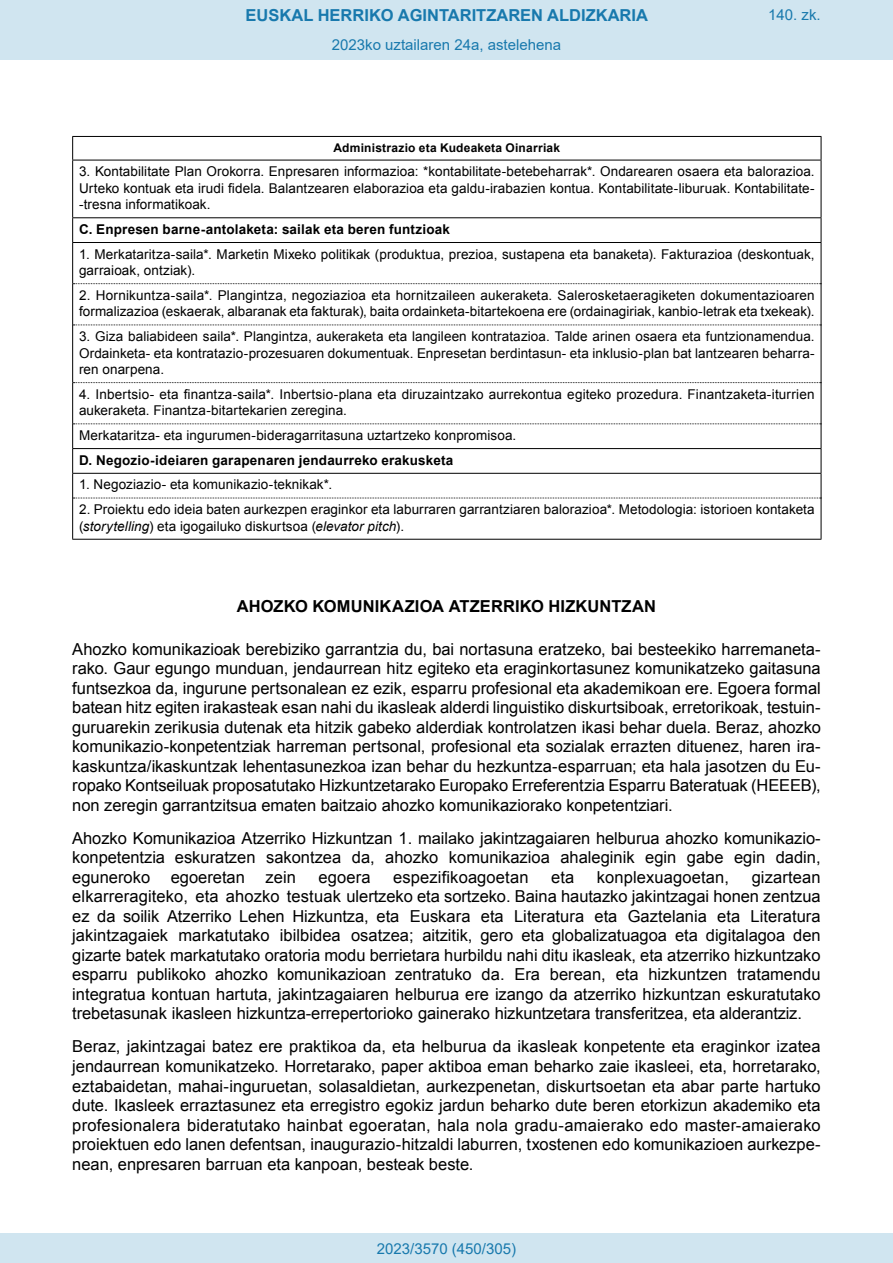
<style>
.page{position:relative;width:893px;height:1263px;background:#fff}
.page>*{position:absolute;margin:0;border:0;box-sizing:border-box;transform-origin:0 0}
.t1{font:16.5px/19.5px "Arial";letter-spacing:-.005em;color:#000;text-align:justify}
.t2{font:700 16.5px "Arial";letter-spacing:.005em;color:#000}
.t3{font:700 16.5px "Arial";color:#1879ad}
.Paginacion_Centro{font:15px "Arial";color:#1879ad}
.t4{font:13.5px/16.5px "Arial";letter-spacing:.005em;color:#000}
.t5{font:700 13.5px "Arial";letter-spacing:.015em;color:#000}
.t6{font:700 12px "Arial";letter-spacing:.02em;color:#000}
.s1{font-weight:700}
.s2{font-style:italic}
</style>
<div class="page">
<hr style="left:72px;top:160px;width:749px;height:1px;background:#000">
<svg style="left:73px;top:283px;width:748px;height:1px"></svg>
<svg style="left:73px;top:325px;width:748px;height:1px"></svg>
<svg style="left:73px;top:382px;width:748px;height:1px"></svg>
<hr style="left:72px;top:217px;width:749px;height:1px;background:#000">
<hr style="left:72px;top:242px;width:749px;height:1px;background:#000">
<hr style="left:72px;top:136px;width:749px;height:1px;background:#000">
<svg style="left:72px;top:137px;width:1px;height:23px"></svg>
<svg style="left:821px;top:137px;width:1px;height:23px"></svg>
<hr style="left:72px;top:160px;width:1px;height:57px;background:#000">
<hr style="left:821px;top:160px;width:1px;height:57px;background:#000">
<svg style="left:72px;top:218px;width:1px;height:24px"></svg>
<svg style="left:821px;top:218px;width:1px;height:24px"></svg>
<hr style="left:72px;top:243px;width:1px;height:41px;background:#000">
<hr style="left:821px;top:243px;width:1px;height:41px;background:#000">
<hr style="left:72px;top:284px;width:1px;height:41px;background:#000">
<hr style="left:821px;top:284px;width:1px;height:41px;background:#000">
<hr style="left:72px;top:325px;width:1px;height:58px;background:#000">
<hr style="left:821px;top:325px;width:1px;height:58px;background:#000">
<hr style="left:72px;top:383px;width:1px;height:41px;background:#000">
<hr style="left:821px;top:383px;width:1px;height:41px;background:#000">
<svg style="left:72px;top:423px;width:750px;height:76px"></svg>
<hr style="left:72px;top:498px;width:1px;height:41px;background:#000">
<hr style="left:821px;top:498px;width:1px;height:41px;background:#000">
<hr style="left:72px;top:539px;width:749px;height:1px;background:#000">
<div style="left:0;top:0;width:893px;height:60px;background:#d0e5f0"></div>
<div style="left:0;top:1233px;width:893px;height:30px;background:#d0e5f0"></div>
<p class="t3" style="left:246px;top:3px;width:404px">EUSKAL HERRIKO AGINTARITZAREN ALDIZKARIA</p>
<p class="Paginacion_Centro" style="left:768px;top:5px;width:54px">140. zk.</p>
<p class="Paginacion_Centro" style="left:332px;top:35px;width:231px">2023ko uztailaren 24a, astelehena</p>
<p class="t6" style="left:334px;top:139px;width:228px">Administrazio eta Kudeaketa Oinarriak</p>
<p class="t4" style="left:79px;top:163px;width:737px;text-align:justify">3. Kontabilitate Plan Orokorra. Enpresaren informazioa: *kontabilitate-betebeharrak*. Ondarearen osaera eta balorazioa.<br>Urteko kontuak eta irudi fidela. Balantzearen elaborazioa eta galdu-irabazien kontua. Kontabilitate-liburuak. Kontabilitate--tresna informatikoak.</p>
<p class="t5" style="left:79px;top:220px;width:372px">C. Enpresen barne-antolaketa: sailak eta beren funtzioak</p>
<p class="t4" style="left:79px;top:246px;width:737px">1. Merkataritza-saila*. Marketin Mixeko politikak (produktua, prezioa, sustapena eta banaketa). Fakturazioa (deskontuak, garraioak, ontziak).</p>
<p class="t4" style="left:79px;top:287px;width:737px">2. Hornikuntza-saila*. Plangintza, negoziazioa eta hornitzaileen aukeraketa. Salerosketaeragiketen dokumentazioaren formalizazioa (eskaerak, albaranak eta fakturak), baita ordainketa-bitartekoena ere (ordainagiriak, kanbio-letrak eta txekeak).</p>
<p class="t4" style="left:79px;top:328px;width:737px;text-align:justify">3. Giza baliabideen saila*. Plangintza, aukeraketa eta langileen kontratazioa. Talde arinen osaera eta funtzionamendua.<br>Ordainketa- eta kontratazio-prozesuaren dokumentuak. Enpresetan berdintasun- eta inklusio-plan bat lantzearen beharra&shy;ren onarpena.</p>
<p class="t4" style="left:79px;top:386px;width:737px">4. Inbertsio- eta finantza-saila*. Inbertsio-plana eta diruzaintzako aurrekontua egiteko prozedura. Finantzaketa-iturrien aukeraketa. Finantza-bitartekarien zeregina.</p>
<p class="t4" style="left:79px;top:423px;width:439px;line-height:24.8px">Merkataritza- eta ingurumen-bideragarritasuna uztartzeko konpromisoa.<br><span class="s1">D. Negozio-ideiaren garapenaren jendaurreko erakusketa</span></p>
<p class="t4" style="left:79px;top:477px;width:255px">1. Negoziazio- eta komunikazio-teknikak*.</p>
<p class="t4" style="left:79px;top:501px;width:737px">2. Proiektu edo ideia baten aurkezpen eraginkor eta laburraren garrantziaren balorazioa*. Metodologia: istorioen kontaketa (<span class="s2">storytelling</span>) eta igogailuko diskurtsoa (<span class="s2">elevator pitch</span>).</p>
<p class="t2" style="left:237px;top:595px;width:421px">AHOZKO KOMUNIKAZIOA ATZERRIKO HIZKUNTZAN</p>
<p class="t1" style="left:72px;top:639px;width:750px">Ahozko komunikazioak berebiziko garrantzia du, bai nortasuna eratzeko, bai besteekiko harremaneta&shy;rako. Gaur egungo munduan, jendaurrean hitz egiteko eta eraginkortasunez komunikatzeko gaitasuna funtsezkoa da, ingurune pertsonalean ez ezik, esparru profesional eta akademikoan ere. Egoera formal batean hitz egiten irakasteak esan nahi du ikasleak alderdi linguistiko diskurtsiboak, erretorikoak, testuin&shy;guruarekin zerikusia dutenak eta hitzik gabeko alderdiak kontrolatzen ikasi behar duela. Beraz, ahozko komunikazio-konpetentziak harreman pertsonal, profesional eta sozialak errazten dituenez, haren ira&shy;kaskuntza/ikaskuntzak lehentasunezkoa izan behar du hezkuntza-esparruan; eta hala jasotzen du Eu&shy;ropako Kontseiluak proposatutako Hizkuntzetarako Europako Erreferentzia Esparru Bateratuak (HEEEB), non zeregin garrantzitsua ematen baitzaio ahozko komunikaziorako konpetentziari.</p>
<p class="t1" style="left:72px;top:828px;width:750px">Ahozko Komunikazioa Atzerriko Hizkuntzan 1. mailako jakintzagaiaren helburua ahozko komunikazio&shy;konpetentzia eskuratzen sakontzea da, ahozko komunikazioa ahaleginik egin gabe egin dadin, eguneroko egoeretan zein</p>
<p class="t1" style="left:319px;top:867px;width:54px">egoera</p>
<p class="t1" style="left:393px;top:867px;width:137px">espezifikoagoetan</p>
<p class="t1" style="left:551px;top:867px;width:25px">eta</p>
<p class="t1" style="left:597px;top:867px;width:134px">konplexuagoetan,</p>
<p class="t1" style="left:72px;top:867px;width:750px;text-indent:679px">gizartean elkarreragiteko, eta ahozko testuak ulertzeko eta sortzeko. Baina hautazko jakintzagai honen zentzua ez da soilik Atzerriko Lehen Hizkuntza, eta Euskara eta Literatura eta Gaztelania eta Literatura jakintzagaiek markatutako ibilbidea osatzea; aitzitik, gero eta globalizatuagoa eta digitalagoa den gizarte batek markatutako oratoria modu berrietara hurbildu nahi ditu ikasleak, eta atzerriko hizkuntzako esparru publikoko ahozko komunikazioan zentratuko da. Era berean, eta hizkuntzen tratamendu integratua kontuan hartuta, jakintzagaiaren helburua ere izango da atzerriko hizkuntzan eskuratutako trebetasunak ikasleen hizkuntza-errepertorioko gainerako hizkuntzetara transferitzea, eta alderantziz.</p>
<p class="t1" style="left:72px;top:1037px;width:750px">Beraz, jakintzagai batez ere praktikoa da, eta helburua da ikasleak konpetente eta eraginkor izatea jendaurrean komunikatzeko. Horretarako, paper aktiboa eman beharko zaie ikasleei, eta, horretarako, eztabaidetan, mahai-inguruetan, solasaldietan, aurkezpenetan, diskurtsoetan eta abar parte hartuko dute. Ikasleek erraztasunez eta erregistro egokiz jardun beharko dute beren etorkizun akademiko eta profesionalera bideratutako hainbat egoeratan, hala nola gradu-amaierako edo master-amaierako proiektuen edo lanen defentsan, inaugurazio-hitzaldi laburren, txostenen edo komunikazioen aurkezpe&shy;nean, enpresaren barruan eta kanpoan, besteak beste.</p>
<p class="Paginacion_Centro" style="left:377px;top:1238px;width:141px">2023/3570 (450/305)</p>
</div>
